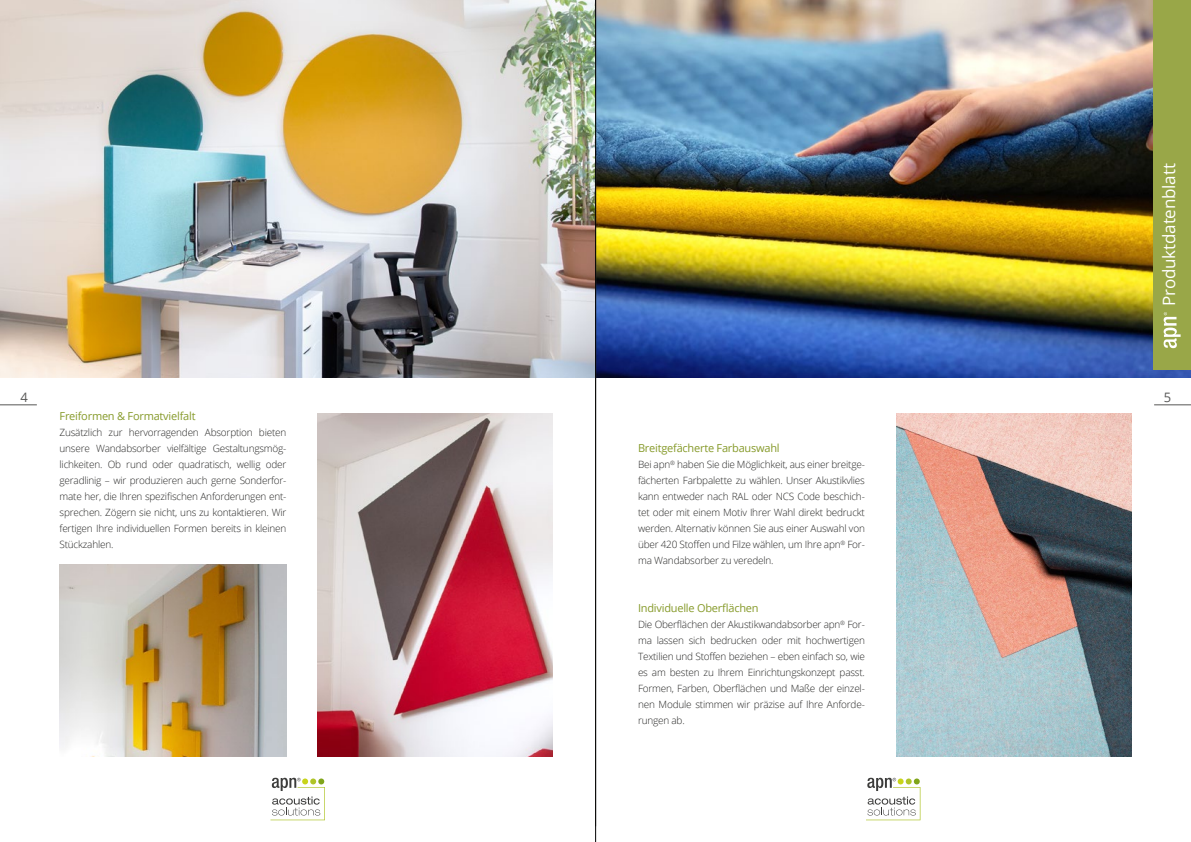
<style>
.page{position:relative;width:1191px;height:842px;background:#fff}
.page>*{position:absolute;margin:0;border:0;box-sizing:border-box;transform-origin:0 0}
.t1{font:17px "Open Sans";letter-spacing:-.01em;color:#fff}
.t2{font:13px "Open Sans";color:#575756}
.t3{font:11px "Open Sans";letter-spacing:-.02em;color:#869a2a}
.t4{font:300 10px/16px "Open Sans";letter-spacing:-.02em;color:#282827;text-align:justify}
</style>
<div class="page">
<svg style="left:866px;top:778px;width:54px;height:42px"></svg>
<svg style="left:270px;top:778px;width:55px;height:42px"></svg>
<hr style="left:1154px;top:405px;width:37px;height:1px;background:#575756">
<hr style="left:0;top:405px;width:37px;height:1px;background:#575756">
<img style="left:0;top:0;width:1191px;height:378px">
<img style="left:317px;top:413px;width:236px;height:344px">
<img style="left:896px;top:413px;width:235px;height:344px">
<img style="left:60px;top:564px;width:226px;height:192px">
<hr style="left:595px;top:0;width:1px;height:842px;background:#000">
<div style="left:1153px;top:0;width:38px;height:370px;background:#99a748"></div>
<svg style="left:1163px;top:312px;width:17px;height:36px"></svg>
<h1 class="t1" style="left:1157px;top:306px;width:144px;rotate:-90deg">Produktdatenblatt</h1>
<h2 class="t2" style="left:21px;top:388px;width:9px">4</h2>
<h2 class="t2" style="left:1163px;top:388px;width:9px">5</h2>
<p class="t3" style="left:60px;top:408px;width:137px">Freiformen &amp; Formatvielfalt</p>
<p class="t4" style="left:60px;top:424px;width:228px">Zusätzlich zur hervorragenden Absorption bieten unsere Wandabsorber vielfältige Gestaltungsmög&shy;lichkeiten. Ob rund oder quadratisch, wellig oder geradlinig – wir produzieren auch gerne Sonderfor&shy;mate her, die Ihren spezifischen Anforderungen ent&shy;sprechen. Zögern sie nicht, uns zu kontaktieren. Wir fertigen Ihre individuellen Formen bereits in kleinen Stückzahlen.</p>
<p class="t3" style="left:638px;top:440px;width:143px">Breitgefächerte Farbauswahl</p>
<p class="t4" style="left:638px;top:456px;width:228px">Bei apn<sup>®</sup> haben Sie die Möglichkeit, aus einer breitge&shy;fächerten Farbpalette zu wählen. Unser Akustikvlies kann entweder nach RAL oder NCS Code beschich&shy;tet oder mit einem Motiv Ihrer Wahl direkt bedruckt werden. Alternativ können Sie aus einer Auswahl von über 420 Stoffen und Filze wählen, um Ihre apn<sup>®</sup> For&shy;ma Wandabsorber zu veredeln.</p>
<p class="t3" style="left:638px;top:600px;width:122px">Individuelle Oberflächen</p>
<p class="t4" style="left:638px;top:616px;width:228px">Die Oberflächen der Akustikwandabsorber apn<sup>®</sup> For&shy;ma lassen sich bedrucken oder mit hochwertigen Textilien und Stoffen beziehen – eben einfach so, wie es am besten zu Ihrem Einrichtungskonzept passt.<br>Formen, Farben, Oberflächen und Maße der einzel&shy;nen Module stimmen wir präzise auf Ihre Anforde&shy;rungen ab.</p>
</div>
